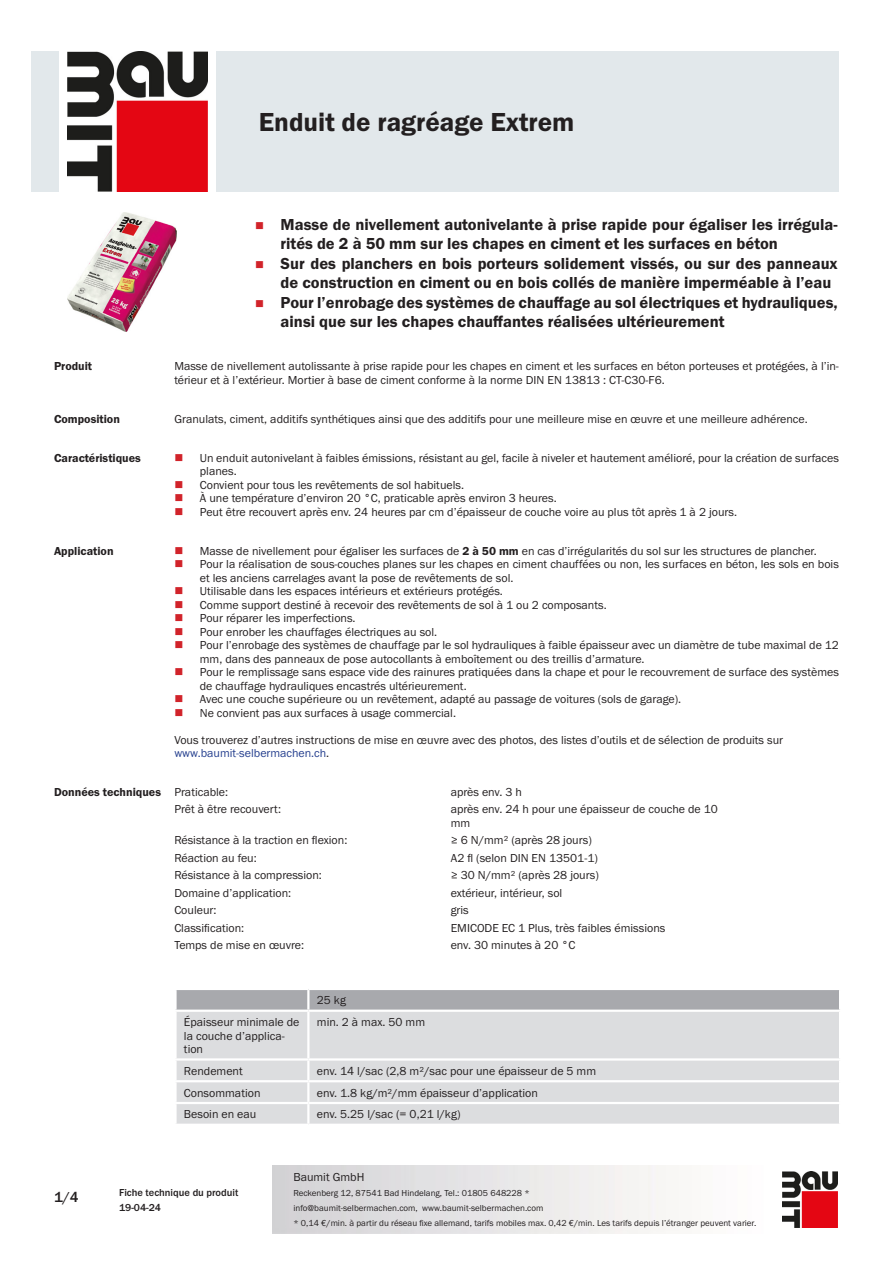
<style>
.page{position:relative;width:893px;height:1263px;background:#fff}
.page>*{position:absolute;margin:0;border:0;box-sizing:border-box;transform-origin:0 0}
.PDS_Produktname{font:27px "BM Franklin Gothic URW Dem";color:#231f20}
.t1{font:16.5px/19.5px "BM Franklin Gothic URW Dem";color:#231f20}
.t2{font:500 15px "BM Franklin Gothic URW";color:#231f20}
.PDS_Standard{font:12px/13.5px "BM Franklin Gothic URW Boo";color:#231f20}
.PDS_Standard_linksbü{font:12px/13.5px "BM Franklin Gothic URW Boo";color:#231f20}
.PDS_Header{font:12px "BM Franklin Gothic URW Dem";color:#231f20}
.PDS_Standard-2{font:12px "BM Franklin Gothic URW Boo";color:#253f8e}
.t3{font:500 10.5px/15px "BM Franklin Gothic URW";color:#231f20}
.t4{font:9px/15px "BM Franklin Gothic URW Boo";color:#231f20}
.s1{font-family:"BM Franklin Gothic URW Dem"}
.s2{color:#231f20}
</style>
<div class="page">
<img style="left:782px;top:1171px;width:56px;height:56px">
<div style="left:32px;top:51px;width:27px;height:140px;background:#e2e8eb"></div>
<img style="left:68px;top:51px;width:139px;height:140px">
<div style="left:216px;top:51px;width:623px;height:140px;background:#e2e8eb"></div>
<img style="left:68px;top:213px;width:109px;height:119px">
<div style="left:177px;top:1012px;width:662px;height:112px;background:#dcdddf"></div>
<div style="left:176px;top:989px;width:663px;height:20px;background:#a8a9ad"></div>
<hr style="left:307px;top:1012px;width:2px;height:46px;background:#fff">
<hr style="left:174px;top:1058px;width:134px;height:2px;background:#fff">
<hr style="left:308px;top:1058px;width:533px;height:2px;background:#fff">
<hr style="left:307px;top:1060px;width:2px;height:20px;background:#fff">
<hr style="left:174px;top:1080px;width:134px;height:2px;background:#fff">
<hr style="left:308px;top:1080px;width:533px;height:2px;background:#fff">
<hr style="left:307px;top:1082px;width:2px;height:20px;background:#fff">
<hr style="left:174px;top:1102px;width:134px;height:2px;background:#fff">
<hr style="left:308px;top:1102px;width:533px;height:2px;background:#fff">
<hr style="left:307px;top:1104px;width:2px;height:20px;background:#fff">
<p class="PDS_Produktname" style="left:259px;top:106px;width:317px">Enduit de ragréage Extrem</p>
<p class="t1" style="left:281px;top:215px;width:559px">Masse de nivellement autonivelante à prise rapide pour égaliser les irrégula&shy;rités de 2 à 50 mm sur les chapes en ciment et les surfaces en béton</p>
<p class="t1" style="left:281px;top:254px;width:559px">Sur des planchers en bois porteurs solidement vissés, ou sur des panneaux de construction en ciment ou en bois collés de manière imperméable à l’eau</p>
<p class="t1" style="left:281px;top:293px;width:559px">Pour l’enrobage des systèmes de chauffage au sol électriques et hydrauliques, ainsi que sur les chapes chauffantes réalisées ultérieurement</p>
<p class="PDS_Header" style="left:54px;top:359px;width:40px">Produit</p>
<p class="PDS_Standard" style="left:174px;top:360px;width:666px">Masse de nivellement autolissante à prise rapide pour les chapes en ciment et les surfaces en béton porteuses et protégées, à l’in&shy;térieur et à l’extérieur. Mortier à base de ciment conforme à la norme DIN EN 13813 : CT-C30-F6.</p>
<p class="PDS_Header" style="left:54px;top:411px;width:67px">Composition</p>
<p class="PDS_Standard" style="left:174px;top:412px;width:635px">Granulats, ciment, additifs synthétiques ainsi que des additifs pour une meilleure mise en œuvre et une meilleure adhérence.</p>
<p class="PDS_Header" style="left:54px;top:450px;width:88px">Caractéristiques</p>
<p class="PDS_Standard" style="left:200px;top:451px;width:641px">Un enduit autonivelant à faibles émissions, résistant au gel, facile à niveler et hautement amélioré, pour la création de surfaces planes.</p>
<p class="PDS_Standard" style="left:200px;top:478px;width:266px">Convient pour tous les revêtements de sol habituels.</p>
<p class="PDS_Standard" style="left:200px;top:492px;width:358px">À une température d’environ 20 °C, praticable après environ 3 heures.</p>
<p class="PDS_Standard" style="left:200px;top:505px;width:539px">Peut être recouvert après env. 24 heures par cm d’épaisseur de couche voire au plus tôt après 1 à 2 jours.</p>
<p class="PDS_Header" style="left:54px;top:543px;width:61px">Application</p>
<p class="PDS_Standard" style="left:200px;top:544px;width:619px">Masse de nivellement pour égaliser les surfaces de <span class="s1">2 à 50 mm</span> en cas d’irrégularités du sol sur les structures de plancher.</p>
<p class="PDS_Standard" style="left:200px;top:557px;width:641px">Pour la réalisation de sous-couches planes sur les chapes en ciment chauffées ou non, les surfaces en béton, les sols en bois et les anciens carrelages avant la pose de revêtements de sol.</p>
<p class="PDS_Standard" style="left:200px;top:584px;width:305px">Utilisable dans les espaces intérieurs et extérieurs protégés.</p>
<p class="PDS_Standard" style="left:200px;top:598px;width:408px">Comme support destiné à recevoir des revêtements de sol à 1 ou 2 composants.</p>
<p class="PDS_Standard" style="left:200px;top:611px;width:157px">Pour réparer les imperfections.</p>
<p class="PDS_Standard" style="left:200px;top:625px;width:239px">Pour enrober les chauffages électriques au sol.</p>
<p class="PDS_Standard" style="left:200px;top:638px;width:640px">Pour l’enrobage des systèmes de chauffage par le sol hydrauliques à faible épaisseur avec un diamètre de tube maximal de 12 mm, dans des panneaux de pose autocollants à emboîtement ou des treillis d’armature.</p>
<p class="PDS_Standard" style="left:200px;top:665px;width:641px">Pour le remplissage sans espace vide des rainures pratiquées dans la chape et pour le recouvrement de surface des systèmes de chauffage hydrauliques encastrés ultérieurement.</p>
<p class="PDS_Standard" style="left:200px;top:692px;width:483px">Avec une couche supérieure ou un revêtement, adapté au passage de voitures (sols de garage).</p>
<p class="PDS_Standard" style="left:200px;top:706px;width:258px">Ne convient pas aux surfaces à usage commercial.</p>
<p class="PDS_Standard" style="left:174px;top:733px;width:610px">Vous trouverez d’autres instructions de mise en œuvre avec des photos, des listes d’outils et de sélection de produits sur</p>
<p class="PDS_Standard-2" style="left:174px;top:746px;width:156px">www.baumit-selbermachen.ch<span class="s2">.</span></p>
<p class="PDS_Header" style="left:54px;top:784px;width:109px">Données techniques</p>
<p class="PDS_Standard_linksbü" style="left:174px;top:785px;width:55px">Praticable:</p>
<p class="PDS_Standard_linksbü" style="left:451px;top:785px;width:73px">après env. 3 h</p>
<p class="PDS_Standard_linksbü" style="left:174px;top:803px;width:108px">Prêt à être recouvert:</p>
<p class="PDS_Standard_linksbü" style="left:451px;top:803px;width:269px">après env. 24 h pour une épaisseur de couche de 10 mm</p>
<p class="PDS_Standard_linksbü" style="left:174px;top:834px;width:175px">Résistance à la traction en flexion:</p>
<p class="PDS_Standard_linksbü" style="left:451px;top:834px;width:143px">≥ 6 N/mm² (après 28 jours)</p>
<p class="PDS_Standard_linksbü" style="left:174px;top:851px;width:84px">Réaction au feu:</p>
<p class="PDS_Standard_linksbü" style="left:451px;top:851px;width:149px">A2 fl (selon DIN EN 13501-1)</p>
<p class="PDS_Standard_linksbü" style="left:174px;top:869px;width:149px">Résistance à la compression:</p>
<p class="PDS_Standard_linksbü" style="left:451px;top:869px;width:150px">≥ 30 N/mm² (après 28 jours)</p>
<p class="PDS_Standard_linksbü" style="left:174px;top:886px;width:118px">Domaine d’application:</p>
<p class="PDS_Standard_linksbü" style="left:451px;top:886px;width:113px">extérieur, intérieur, sol</p>
<p class="PDS_Standard_linksbü" style="left:174px;top:904px;width:44px">Couleur:</p>
<p class="PDS_Standard_linksbü" style="left:451px;top:904px;width:20px">gris</p>
<p class="PDS_Standard_linksbü" style="left:174px;top:921px;width:71px">Classification:</p>
<p class="PDS_Standard_linksbü" style="left:451px;top:921px;width:216px">EMICODE EC 1 Plus, très faibles émissions</p>
<p class="PDS_Standard_linksbü" style="left:174px;top:939px;width:131px">Temps de mise en œuvre:</p>
<p class="PDS_Standard_linksbü" style="left:451px;top:939px;width:126px">env. 30 minutes à 20 °C</p>
<p class="PDS_Standard_linksbü" style="left:317px;top:994px;width:31px">25 kg</p>
<p class="PDS_Standard_linksbü" style="left:184px;top:1015px;width:117px">Épaisseur minimale de la couche d’applica&shy;tion</p>
<p class="PDS_Standard_linksbü" style="left:317px;top:1015px;width:110px">min. 2 à max. 50 mm</p>
<p class="PDS_Standard_linksbü" style="left:184px;top:1064px;width:60px">Rendement</p>
<p class="PDS_Standard_linksbü" style="left:317px;top:1064px;width:281px">env. 14 l/sac (2,8 m²/sac pour une épaisseur de 5 mm</p>
<p class="PDS_Standard_linksbü" style="left:184px;top:1086px;width:78px">Consommation</p>
<p class="PDS_Standard_linksbü" style="left:317px;top:1086px;width:223px">env. 1.8 kg/m²/mm épaisseur d’application</p>
<p class="PDS_Standard_linksbü" style="left:184px;top:1108px;width:74px">Besoin en eau</p>
<p class="PDS_Standard_linksbü" style="left:317px;top:1108px;width:145px">env. 5.25 l/sac (= 0,21 l/kg)</p>
<p class="t2" style="left:54px;top:1188px;width:26px">1/4</p>
<p class="t3" style="left:119px;top:1185px;width:121px">Fiche technique du produit<br>19-04-24</p>
<p class="PDS_Standard" style="left:293px;top:1170px;width:73px">Baumit GmbH</p>
<p class="t4" style="left:293px;top:1186px;width:464px">Reckenberg 12, 87541 Bad Hindelang, Tel.: 01805 648228 *<br>info@baumit-selbermachen.com, www.baumit-selbermachen.com<br>* 0,14 €/min. à partir du réseau fixe allemand, tarifs mobiles max. 0,42 €/min. Les tarifs depuis l’étranger peuvent varier.</p>
</div>
